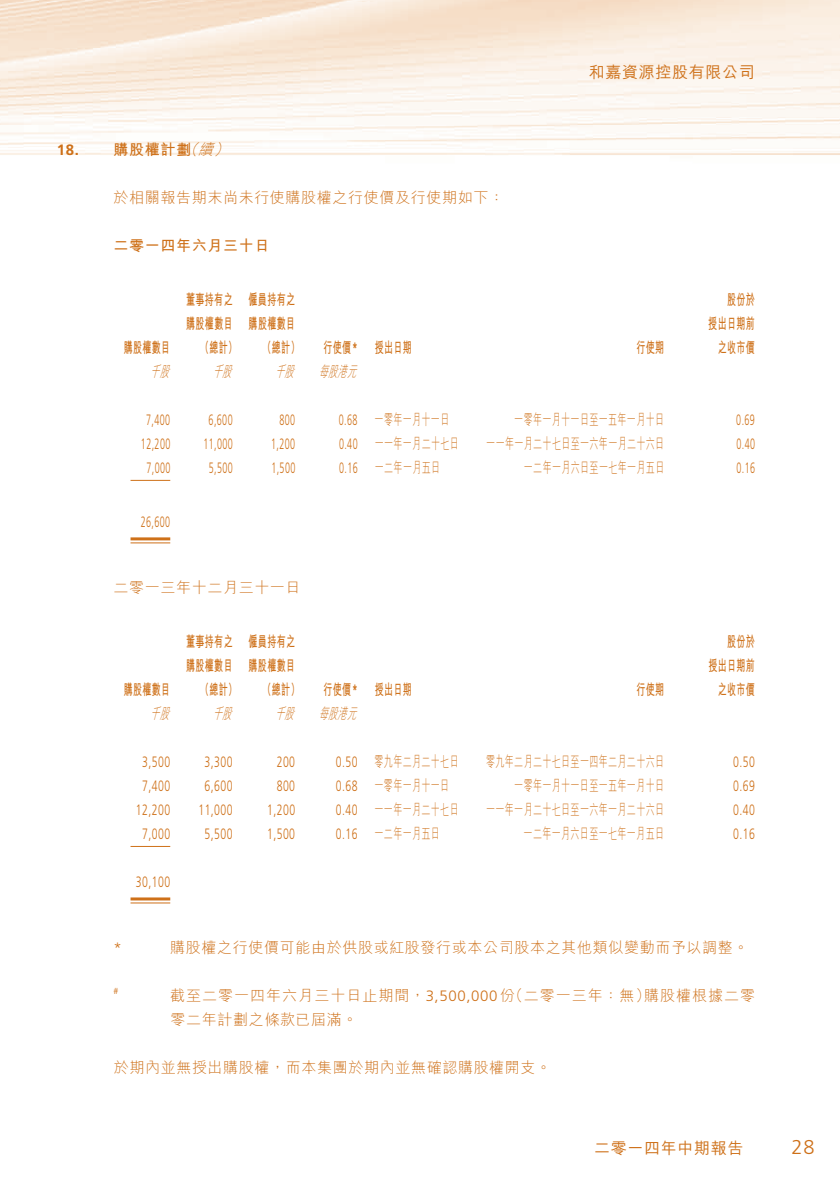
<style>
.page{position:relative;width:840px;height:1191px;background:#fff}
.page>*{position:absolute;margin:0;border:0;box-sizing:border-box;transform-origin:0 0}
.t1{font:300 20px "Frutiger";color:#ce7018}
.t2{font:500 16px "M Hei HK";letter-spacing:.04em;color:#ce7018}
.t3{font:300 15px "M Hei HK";letter-spacing:.04em;color:#ce7018;scale:.6 1}
.t4{font:300 15px "M Hei HK";letter-spacing:.04em;color:#ce7018}
.t5{font:700 15px/24px "M Hei HK";letter-spacing:.04em;color:#ce7018;text-align:right;scale:.6 1}
.t6{font:300 15px "Frutiger";letter-spacing:.04em;color:#ce7018;scale:.7 1}
.t7{font:300 15px "Frutiger";letter-spacing:.04em;color:#ce7018;scale:.6 1}
.t8{font:300 15px "M Hei HK";letter-spacing:.065em;color:#ce7018}
.t9{font:italic 300 15px "M Hei HK";color:#ce7018;scale:.6 1}
.t10{font:700 15px "M Hei HK";letter-spacing:.04em;color:#ce7018}
.t11{font:italic 300 15px "M Hei HK";color:#ce7018}
.t12{font:700 15px "Frutiger";color:#ce7018}
.t13{font:300 15px "Frutiger";letter-spacing:.04em;color:#ce7018}
.t14{font:300 8.8px "Frutiger";color:#ce7018}
.s1{font-family:"Frutiger"}
</style>
<div class="page">
<hr style="left:130px;top:480px;width:40px;height:1px;background:#ce7018">
<hr style="left:130px;top:537px;width:40px;height:3px;background:#ce7018">
<hr style="left:130px;top:542px;width:40px;height:1px;background:#ce7018">
<hr style="left:130px;top:846px;width:40px;height:1px;background:#ce7018">
<hr style="left:130px;top:897px;width:40px;height:3px;background:#ce7018">
<hr style="left:130px;top:902px;width:40px;height:1px;background:#ce7018">
<p class="t12" style="left:57px;top:141px;width:24px">18.</p>
<p class="t2" style="left:588px;top:60px;width:168px">和嘉資源控股有限公司</p>
<p class="t11" style="left:198px;top:139px;width:22px">續</p>
<p class="t11" style="left:182px;top:139px;width:22px">（</p>
<p class="t11" style="left:214px;top:139px;width:22px">(</p>
<p class="t10" style="left:113px;top:139px;width:79px">購股權計劃</p>
<p class="t4" style="left:113px;top:187px;width:392px">於相關報告期末尚未行使購股權之行使價及行使期如下：</p>
<p class="t10" style="left:113px;top:235px;width:157px">二零一四年六月三十日</p>
<p class="t5" style="left:186px;top:286px;width:79px">董事持有之</p>
<p class="t5" style="left:248px;top:286px;width:79px">僱員持有之</p>
<p class="t5" style="left:124px;top:334px;width:79px">購股權數目</p>
<p class="t5" style="left:200px;top:310px;width:63px;text-align:left;text-indent:-14px">購股權數目（總計(</p>
<p class="t5" style="left:248px;top:310px;width:79px">購股權數目</p>
<p class="t5" style="left:262px;top:334px;width:63px">（總計）</p>
<p class="t5" style="left:323px;top:334px;width:59px">行使價<span class="s1">*</span></p>
<p class="t5" style="left:374px;top:334px;width:63px">授出日期</p>
<p class="t9" style="left:150px;top:361px;width:41px">千股</p>
<p class="t9" style="left:213px;top:361px;width:41px">千股</p>
<p class="t9" style="left:275px;top:361px;width:41px">千股</p>
<p class="t9" style="left:318px;top:361px;width:72px">每股港元</p>
<p class="t7" style="left:146px;top:411px;width:42px">7,400</p>
<p class="t7" style="left:208px;top:411px;width:42px">6,600</p>
<p class="t7" style="left:279px;top:411px;width:28px">800</p>
<p class="t7" style="left:339px;top:411px;width:33px">0.68</p>
<p class="t3" style="left:374px;top:409px;width:126px">一零年一月十一日</p>
<p class="t5" style="left:636px;top:334px;width:48px">行使期</p>
<p class="t3" style="left:514px;top:409px;width:251px">一零年一月十一日至一五年一月十日</p>
<p class="t5" style="left:726px;top:286px;width:48px">股份於</p>
<p class="t5" style="left:708px;top:310px;width:79px">授出日期前之收市價</p>
<p class="t7" style="left:735px;top:411px;width:33px">0.69</p>
<p class="t7" style="left:141px;top:435px;width:51px">12,200</p>
<p class="t7" style="left:203px;top:435px;width:51px">11,000</p>
<p class="t7" style="left:271px;top:435px;width:42px">1,200</p>
<p class="t7" style="left:339px;top:435px;width:33px">0.40</p>
<p class="t3" style="left:374px;top:433px;width:142px">一一年一月二十七日</p>
<p class="t3" style="left:486px;top:433px;width:298px">一一年一月二十七日至一六年一月二十六日</p>
<p class="t7" style="left:736px;top:435px;width:33px">0.40</p>
<p class="t7" style="left:146px;top:459px;width:42px">7,000</p>
<p class="t7" style="left:209px;top:459px;width:42px">5,500</p>
<p class="t7" style="left:271px;top:459px;width:42px">1,500</p>
<p class="t7" style="left:339px;top:459px;width:33px">0.16</p>
<p class="t3" style="left:374px;top:457px;width:110px">一二年一月五日</p>
<p class="t3" style="left:523px;top:457px;width:235px">一二年一月六日至一七年一月五日</p>
<p class="t7" style="left:736px;top:459px;width:33px">0.16</p>
<p class="t7" style="left:141px;top:513px;width:51px">26,600</p>
<p class="t4" style="left:113px;top:577px;width:188px">二零一三年十二月三十一日</p>
<p class="t5" style="left:186px;top:628px;width:79px">董事持有之</p>
<p class="t5" style="left:248px;top:628px;width:79px">僱員持有之</p>
<p class="t5" style="left:726px;top:628px;width:48px">股份於</p>
<p class="t5" style="left:186px;top:652px;width:79px">購股權數目</p>
<p class="t5" style="left:248px;top:652px;width:79px">購股權數目</p>
<p class="t5" style="left:708px;top:652px;width:79px">授出日期前</p>
<p class="t5" style="left:124px;top:676px;width:79px">購股權數目</p>
<p class="t5" style="left:200px;top:676px;width:63px">（總計）</p>
<p class="t5" style="left:262px;top:676px;width:63px">（總計）</p>
<p class="t5" style="left:323px;top:676px;width:59px">行使價<span class="s1">*</span></p>
<p class="t5" style="left:374px;top:676px;width:63px">授出日期</p>
<p class="t5" style="left:636px;top:676px;width:48px">行使期</p>
<p class="t5" style="left:717px;top:676px;width:63px">之收市價</p>
<p class="t9" style="left:150px;top:703px;width:41px">千股</p>
<p class="t9" style="left:213px;top:703px;width:41px">千股</p>
<p class="t9" style="left:275px;top:703px;width:41px">千股</p>
<p class="t9" style="left:319px;top:703px;width:72px">每股港元</p>
<p class="t6" style="left:142px;top:753px;width:42px">3,500</p>
<p class="t6" style="left:204px;top:753px;width:42px">3,300</p>
<p class="t6" style="left:276px;top:753px;width:28px">200</p>
<p class="t6" style="left:335px;top:753px;width:33px">0.50</p>
<p class="t3" style="left:374px;top:751px;width:142px">零九年二月二十七日</p>
<p class="t3" style="left:486px;top:751px;width:298px">零九年二月二十七日至一四年二月二十六日</p>
<p class="t6" style="left:732px;top:753px;width:33px">0.50</p>
<p class="t6" style="left:142px;top:777px;width:42px">7,400</p>
<p class="t6" style="left:204px;top:777px;width:42px">6,600</p>
<p class="t6" style="left:276px;top:777px;width:28px">800</p>
<p class="t6" style="left:335px;top:777px;width:33px">0.68</p>
<p class="t3" style="left:374px;top:775px;width:126px">一零年一月十一日</p>
<p class="t3" style="left:514px;top:775px;width:251px">一零年一月十一日至一五年一月十日</p>
<p class="t6" style="left:732px;top:777px;width:33px">0.69</p>
<p class="t6" style="left:136px;top:801px;width:51px">12,200</p>
<p class="t6" style="left:198px;top:801px;width:51px">11,000</p>
<p class="t6" style="left:267px;top:801px;width:42px">1,200</p>
<p class="t6" style="left:335px;top:801px;width:33px">0.40</p>
<p class="t3" style="left:374px;top:799px;width:142px">一一年一月二十七日</p>
<p class="t3" style="left:486px;top:799px;width:298px">一一年一月二十七日至一六年一月二十六日</p>
<p class="t6" style="left:732px;top:801px;width:33px">0.40</p>
<p class="t6" style="left:142px;top:825px;width:42px">7,000</p>
<p class="t6" style="left:136px;top:873px;width:51px">30,100</p>
<p class="t6" style="left:204px;top:825px;width:42px">5,500</p>
<p class="t6" style="left:267px;top:825px;width:42px">1,500</p>
<p class="t6" style="left:335px;top:825px;width:33px">0.16</p>
<p class="t3" style="left:374px;top:823px;width:110px">一二年一月五日</p>
<p class="t3" style="left:523px;top:823px;width:235px">一二年一月六日至一七年一月五日</p>
<p class="t6" style="left:732px;top:825px;width:33px">0.16</p>
<p class="t13" style="left:113px;top:939px;width:10px">*</p>
<p class="t14" style="left:113px;top:986px;width:6px">#</p>
<p class="t4" style="left:170px;top:937px;width:579px">購股權之行使價可能由於供股或紅股發行或本公司股本之其他類似變動而予以調整。</p>
<p class="t8" style="left:170px;top:985px;width:481px">截至二零一四年六月三十日止期間，<span class="s1">3,500,000</span> （份二零一三年：無）</p>
<p class="t8" style="left:643px;top:985px;width:112px">購股權根據二零</p>
<p class="t4" style="left:170px;top:1009px;width:188px">零二年計劃之條款已屆滿。</p>
<p class="t4" style="left:114px;top:1057px;width:439px">於期內並無授出購股權，而本集團於期內並無確認購股權開支。</p>
<p class="t2" style="left:593px;top:1136px;width:151px">二零一四年中期報告</p>
<h1 class="t1" style="left:791px;top:1135px;width:25px">28</h1>
</div>
